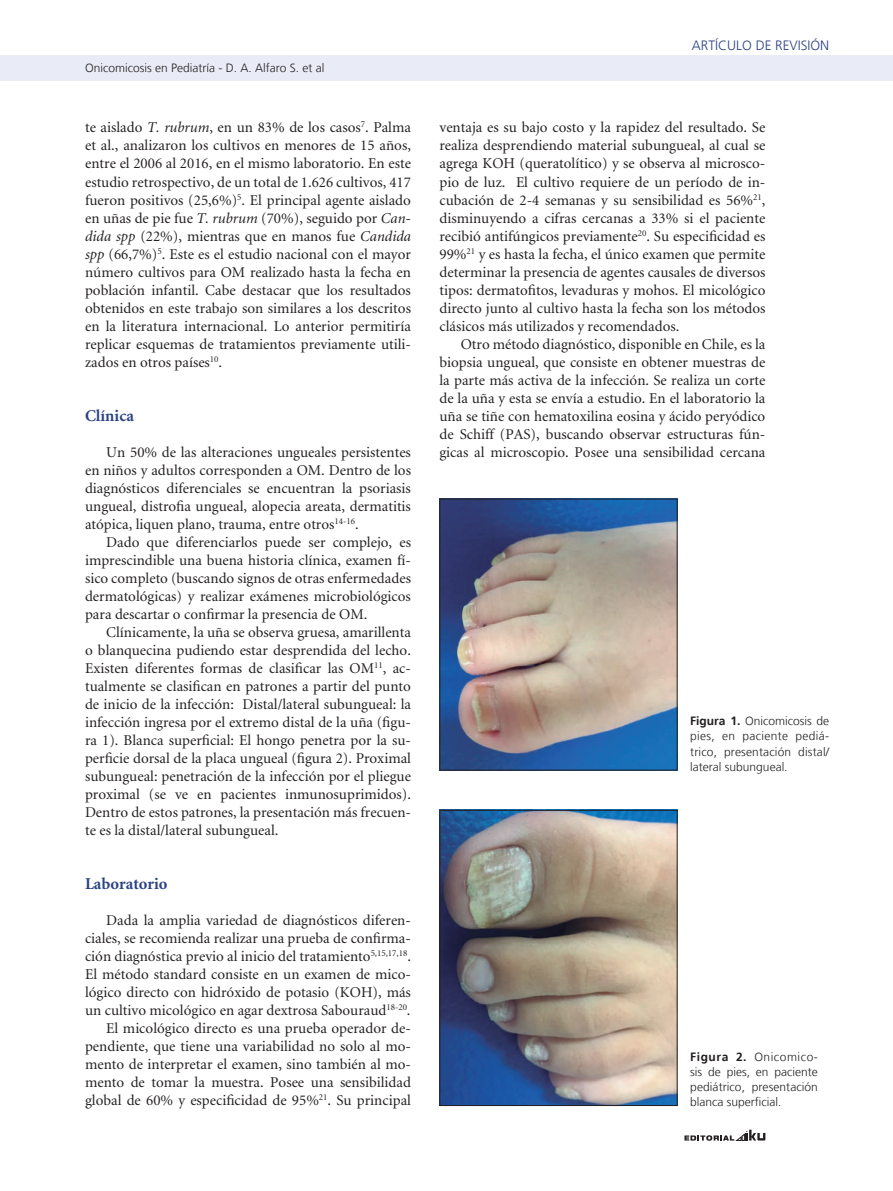
<style>
.page{position:relative;width:893px;height:1191px;background:#fff}
.page>*{position:absolute;margin:0;border:0;box-sizing:border-box;transform-origin:0 0}
.t1{font:700 16.5px "Minion";color:#2a4282}
.t2{font:15px/18px "Minion";color:#231f20;text-align:justify}
.t3{font:300 13.5px "Frutiger LT";color:#2a4282}
.t4{font:300 12px/15px "Frutiger LT";color:#231f20;text-align:justify}
.s1{font-style:italic}
.s2{font-weight:700}
</style>
<div class="page">
<svg style="left:684px;top:1129px;width:81px;height:11px"></svg>
<div style="left:0;top:55px;width:893px;height:26px;background:#e9ecf6"></div>
<img style="left:441px;top:501px;width:234px;height:267px">
<div style="left:439px;top:499px;width:238px;height:271px;border:1px solid #231f20"></div>
<img style="left:441px;top:812px;width:234px;height:292px">
<div style="left:439px;top:810px;width:238px;height:296px;border:1px solid #231f20"></div>
<p class="t4" style="left:85px;top:61px;width:241px">Onicomicosis en Pediatría - D. A. Alfaro S. et al</p>
<p class="t2" style="left:85px;top:119px;width:327px">te aislado <span class="s1">T. rubrum</span>, en un 83% de los casos<sup>7</sup>. Palma et al., analizaron los cultivos en menores de 15 años, entre el 2006 al 2016, en el mismo laboratorio. En este estudio retrospectivo, de un total de 1.626 cultivos, 417 fueron positivos (25,6%)<sup>5</sup>. El principal agente aislado en uñas de pie fue <span class="s1">T. rubrum</span> (70%), seguido por <span class="s1">Can&shy;dida spp</span> (22%), mientras que en manos fue <span class="s1">Candida spp</span> (66,7%)<sup>5</sup>. Este es el estudio nacional con el mayor número cultivos para OM realizado hasta la fecha en población infantil. Cabe destacar que los resultados obtenidos en este trabajo son similares a los descritos en la literatura internacional. Lo anterior permitiría replicar esquemas de tratamientos previamente utili&shy;zados en otros países<sup>10</sup>.</p>
<p class="t1" style="left:85px;top:407px;width:50px">Clínica</p>
<p class="t2" style="left:85px;top:443px;width:327px;text-indent:21px">Un 50% de las alteraciones ungueales persistentes en niños y adultos corresponden a OM. Dentro de los diagnósticos diferenciales se encuentran la psoriasis ungueal, distrofia ungueal, alopecia areata, dermatitis atópica, liquen plano, trauma, entre otros<sup>14-16</sup>.</p>
<p class="t2" style="left:85px;top:533px;width:327px;text-indent:21px">Dado que diferenciarlos puede ser complejo, es imprescindible una buena historia clínica, examen fí&shy;sico completo (buscando signos de otras enfermedades dermatológicas) y realizar exámenes microbiológicos para descartar o confirmar la presencia de OM.</p>
<p class="t2" style="left:85px;top:623px;width:327px;text-indent:21px">Clínicamente, la uña se observa gruesa, amarillenta o blanquecina pudiendo estar desprendida del lecho.<br>Existen diferentes formas de clasificar las OM<sup>11</sup>, ac&shy;tualmente se clasifican en patrones a partir del punto de inicio de la infección: Distal/lateral subungueal: la infección ingresa por el extremo distal de la uña (figu&shy;ra 1). Blanca superficial: El hongo penetra por la su&shy;perficie dorsal de la placa ungueal (figura 2). Proximal subungueal: penetración de la infección por el pliegue proximal (se ve en pacientes inmunosuprimidos).<br>Dentro de estos patrones, la presentación más frecuen&shy;te es la distal/lateral subungueal.</p>
<p class="t1" style="left:85px;top:875px;width:84px">Laboratorio</p>
<p class="t2" style="left:85px;top:911px;width:327px;text-align:right">Dada la amplia variedad de diagnósticos diferen&shy;ciales, se recomienda realizar una prueba de confirma&shy;ción diagnóstica previo al inicio del tratamiento<sup>5,15,17,18</sup>.<br>El método standard consiste en un examen de mico&shy;lógico directo con hidróxido de potasio (KOH), más un cultivo micológico en agar dextrosa Sabouraud<sup>18-20</sup>.<br>El micológico directo es una prueba operador de&shy;pendiente, que tiene una variabilidad no solo al mo&shy;mento de interpretar el examen, sino también al mo&shy;mento de tomar la muestra. Posee una sensibilidad global de 60% y especificidad de 95%<sup>21</sup>. Su principal</p>
<p class="t3" style="left:692px;top:38px;width:18px">Artículo</p>
<p class="t3" style="left:756px;top:38px;width:35px">de Revisión</p>
<p class="t2" style="left:439px;top:119px;width:327px">ventaja es su bajo costo y la rapidez del resultado. Se realiza desprendiendo material subungueal, al cual se agrega KOH (queratolítico) y se observa al microsco&shy;pio de luz. El cultivo requiere de un período de in&shy;cubación de 2-4 semanas y su sensibilidad es 56%<sup>21</sup>, disminuyendo a cifras cercanas a 33% si el paciente recibió antifúngicos previamente<sup>20</sup>. Su especificidad es 99%<sup>21</sup> y es hasta la fecha, el único examen que permite determinar la presencia de agentes causales de diversos tipos: dermatofitos, levaduras y mohos. El micológico directo junto al cultivo hasta la fecha son los métodos clásicos más utilizados y recomendados.</p>
<p class="t2" style="left:439px;top:335px;width:327px;text-indent:21px">Otro método diagnóstico, disponible en Chile, es la biopsia ungueal, que consiste en obtener muestras de la parte más activa de la infección. Se realiza un corte de la uña y esta se envía a estudio. En el laboratorio la uña se tiñe con hematoxilina eosina y ácido peryódico de Schiff (PAS), buscando observar estructuras fún&shy;gicas al microscopio. Posee una sensibilidad cercana</p>
<p class="t4" style="left:690px;top:714px;width:140px"><span class="s2">Figura 1.</span> Onicomicosis de pies, en paciente pediá&shy;trico, presentación distal/ lateral subungueal.</p>
<p class="t4" style="left:690px;top:1049px;width:129px"><span class="s2">Figura 2.</span> Onicomico&shy;sis de pies, en paciente pediátrico, presentación blanca superficial.</p>
</div>
